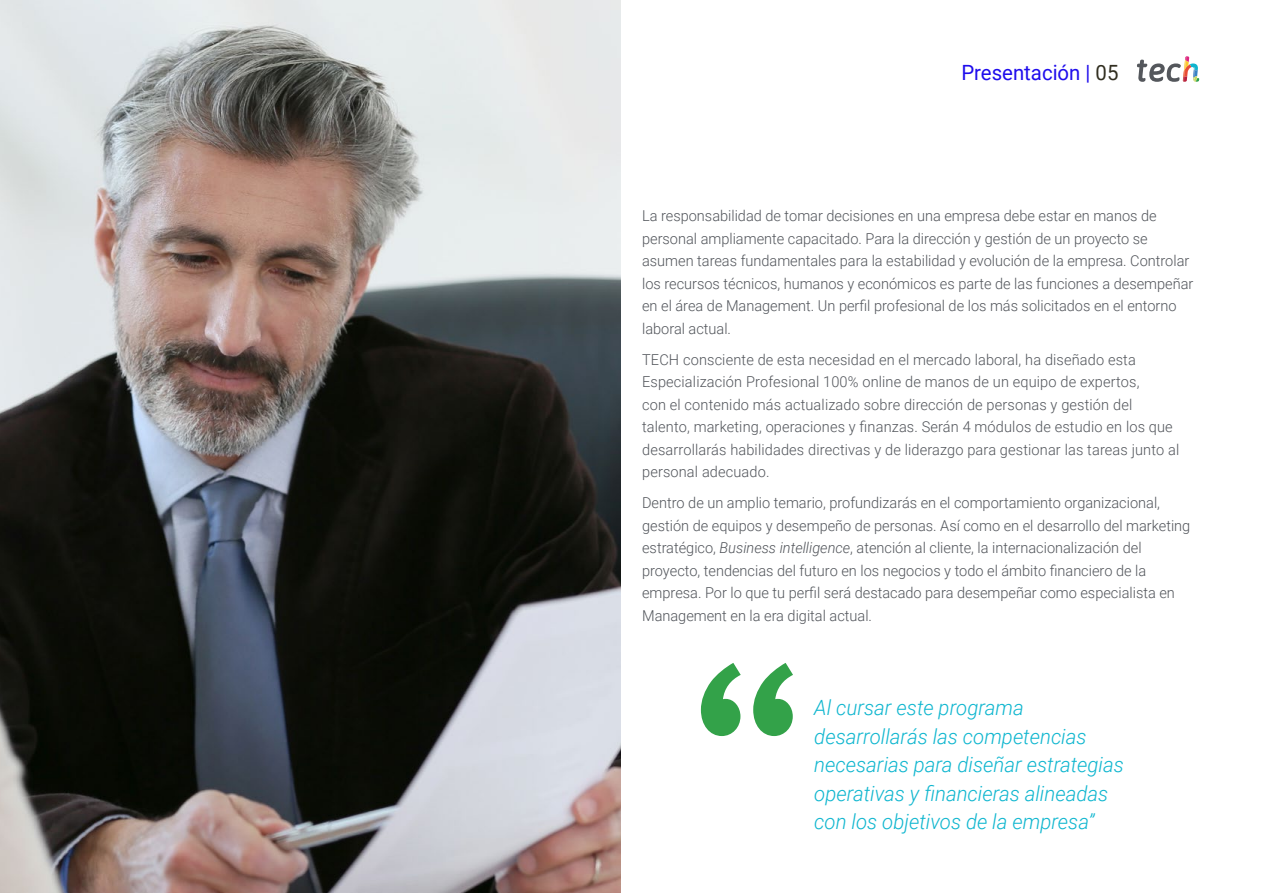
<style>
.page{position:relative;width:1263px;height:893px;background:#fff}
.page>*{position:absolute;margin:0;border:0;box-sizing:border-box;transform-origin:0 0}
.t1{font:italic 300 21px/28.5px "Roboto";color:#0fb6cf}
.t2{font:21px "Roboto";color:#1f0dec}
.t3{font:300 15px/22.5px "Roboto";color:#52555b}
.s1{color:#312e20}
.s2{font-style:italic}
</style>
<div class="page">
<svg style="left:701px;top:663px;width:92px;height:73px"></svg>
<img style="left:0;top:0;width:621px;height:893px">
<svg style="left:1137px;top:56px;width:62px;height:26px"></svg>
<h1 class="t2" style="left:961px;top:57px;width:159px">Presentación | <span class="s1">05</span></h1>
<p class="t3" style="left:642px;top:204px;width:553px">La responsabilidad de tomar decisiones en una empresa debe estar en manos de personal ampliamente capacitado. Para la dirección y gestión de un proyecto se asumen tareas fundamentales para la estabilidad y evolución de la empresa. Controlar los recursos técnicos, humanos y económicos es parte de las funciones a desempeñar en el área de Management. Un perfil profesional de los más solicitados en el entorno laboral actual.</p>
<p class="t3" style="left:642px;top:348px;width:539px">TECH consciente de esta necesidad en el mercado laboral, ha diseñado esta Especialización Profesional 100% online de manos de un equipo de expertos,<br>con el contenido más actualizado sobre dirección de personas y gestión del talento, marketing, operaciones y finanzas. Serán 4 módulos de estudio en los que desarrollarás habilidades directivas y de liderazgo para gestionar las tareas junto al personal adecuado.</p>
<p class="t3" style="left:642px;top:491px;width:550px">Dentro de un amplio temario, profundizarás en el comportamiento organizacional, gestión de equipos y desempeño de personas. Así como en el desarrollo del marketing estratégico, <span class="s2">Business intelligence</span>, atención al cliente, la internacionalización del proyecto, tendencias del futuro en los negocios y todo el ámbito financiero de la empresa. Por lo que tu perfil será destacado para desempeñar como especialista en Management en la era digital actual.</p>
<h1 class="t1" style="left:814px;top:693px;width:311px">Al cursar este programa desarrollarás las competencias necesarias para diseñar estrategias operativas y financieras alineadas con los objetivos de la empresa”</h1>
</div>
